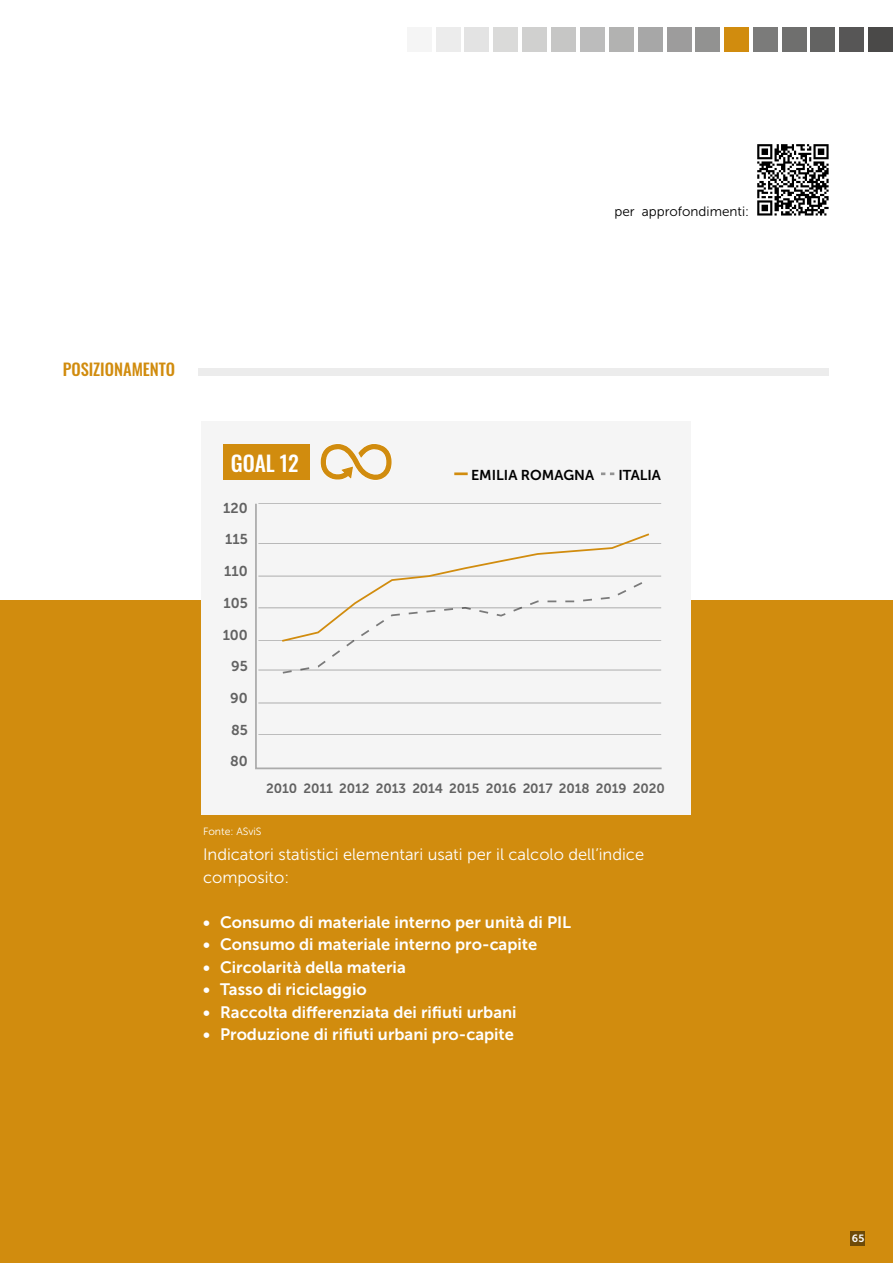
<style>
.page{position:relative;width:893px;height:1263px;background:#fff}
.page>*{position:absolute;margin:0;border:0;box-sizing:border-box;transform-origin:0 0}
.t1{font:21.45px "Oswald";color:#fff}
.t2{font:16.5px "Museo Sans 700";color:#fff}
.t3{font:16.5px/22.5px "Museo Sans 300";color:#fff}
.t4{font:16.5px "Oswald";color:#d18c0e}
.t5{font:14.25px "Museo Sans 700";color:#000}
.t6{font:13.5px "Museo Sans 300";color:#000}
.t7{font:13.35px "Museo Sans 700";letter-spacing:-.01em;color:#000}
.t8{font:10.5px "Museo Sans 300";color:#fff}
.t9{font:10.5px "Museo Sans 700";color:#fff}
</style>
<div class="page">
<div style="left:0;top:601px;width:893px;height:662px;background:#d18c0e"></div>
<div style="left:850px;top:1231px;width:15px;height:14px;background:#6e4a07"></div>
<svg style="left:757px;top:144px;width:72px;height:72px"></svg>
<div style="left:201px;top:421px;width:490px;height:394px;background:#f5f5f5"></div>
<hr style="left:258px;top:503px;width:403px;height:1px;background:#000">
<div style="left:224px;top:444px;width:86px;height:36px;background:#d18c0e"></div>
<svg style="left:601px;top:472px;width:13px;height:3px"></svg>
<svg style="left:255px;top:504px;width:407px;height:265px"></svg>
<hr style="left:454px;top:472px;width:14px;height:3px;background:#d18c0e">
<svg style="left:320px;top:444px;width:72px;height:36px"></svg>
<div style="left:198px;top:368px;width:631px;height:8px;background:#ececec"></div>
<div style="left:580px;top:27px;width:25px;height:24px;background:#bcbcbc"></div>
<div style="left:609px;top:27px;width:24px;height:24px;background:#b2b2b1"></div>
<div style="left:638px;top:27px;width:24px;height:24px;background:#a7a7a7"></div>
<div style="left:667px;top:27px;width:24px;height:24px;background:#9d9c9c"></div>
<div style="left:696px;top:27px;width:24px;height:24px;background:#929291"></div>
<div style="left:725px;top:27px;width:24px;height:24px;background:#d18c0e"></div>
<div style="left:753px;top:27px;width:25px;height:24px;background:#7b7b7a"></div>
<div style="left:782px;top:27px;width:25px;height:24px;background:#6f6f6e"></div>
<div style="left:436px;top:27px;width:24px;height:24px;background:#ececec"></div>
<div style="left:465px;top:27px;width:24px;height:24px;background:#e3e3e3"></div>
<div style="left:494px;top:27px;width:24px;height:24px;background:#dadad9"></div>
<div style="left:522px;top:27px;width:25px;height:24px;background:#d0d0cf"></div>
<div style="left:551px;top:27px;width:25px;height:24px;background:#c6c6c5"></div>
<div style="left:407px;top:27px;width:24px;height:24px;background:#f5f5f5"></div>
<div style="left:811px;top:27px;width:24px;height:24px;background:#636362"></div>
<div style="left:840px;top:27px;width:24px;height:24px;background:#575656"></div>
<div style="left:868px;top:27px;width:25px;height:24px;background:#4a4948"></div>
<p class="t6" style="left:614px;top:204px;width:136px">per approfondimenti:</p>
<p class="t4" style="left:63px;top:355px;width:114px">POSIZIONAMENTO</p>
<h1 class="t1" style="left:231px;top:444px;width:70px">GOAL 12</h1>
<p class="t5" style="left:223px;top:500px;width:26px">120</p>
<p class="t5" style="left:225px;top:531px;width:24px">115</p>
<p class="t5" style="left:224px;top:563px;width:25px">110</p>
<p class="t5" style="left:223px;top:595px;width:26px">105</p>
<p class="t5" style="left:223px;top:627px;width:27px">100</p>
<p class="t5" style="left:231px;top:658px;width:18px">95</p>
<p class="t5" style="left:230px;top:690px;width:19px">90</p>
<p class="t5" style="left:231px;top:722px;width:18px">85</p>
<p class="t5" style="left:230px;top:753px;width:19px">80</p>
<p class="t5" style="left:471px;top:467px;width:124px">EMILIA ROMAGNA</p>
<p class="t5" style="left:618px;top:467px;width:44px">ITALIA</p>
<p class="t7" style="left:266px;top:781px;width:400px">2010 2011 2012 2013 2014 2015 2016 2017 2018 2019 2020</p>
<p class="t8" style="left:203px;top:826px;width:60px">Fonte: ASviS</p>
<p class="t3" style="left:203px;top:843px;width:443px">Indicatori statistici elementari usati per il calcolo dell’indice composito:</p>
<p class="t2" style="left:203px;top:913px;width:370px">• Consumo di materiale interno per unità di PIL</p>
<p class="t2" style="left:203px;top:935px;width:336px">• Consumo di materiale interno pro-capite</p>
<p class="t2" style="left:203px;top:958px;width:204px">• Circolarità della materia</p>
<p class="t2" style="left:203px;top:980px;width:165px">• Tasso di riciclaggio</p>
<p class="t2" style="left:203px;top:1003px;width:315px">• Raccolta differenziata dei rifiuti urbani</p>
<p class="t2" style="left:203px;top:1025px;width:312px">• Produzione di rifiuti urbani pro-capite</p>
<p class="t9" style="left:852px;top:1232px;width:14px">65</p>
</div>
